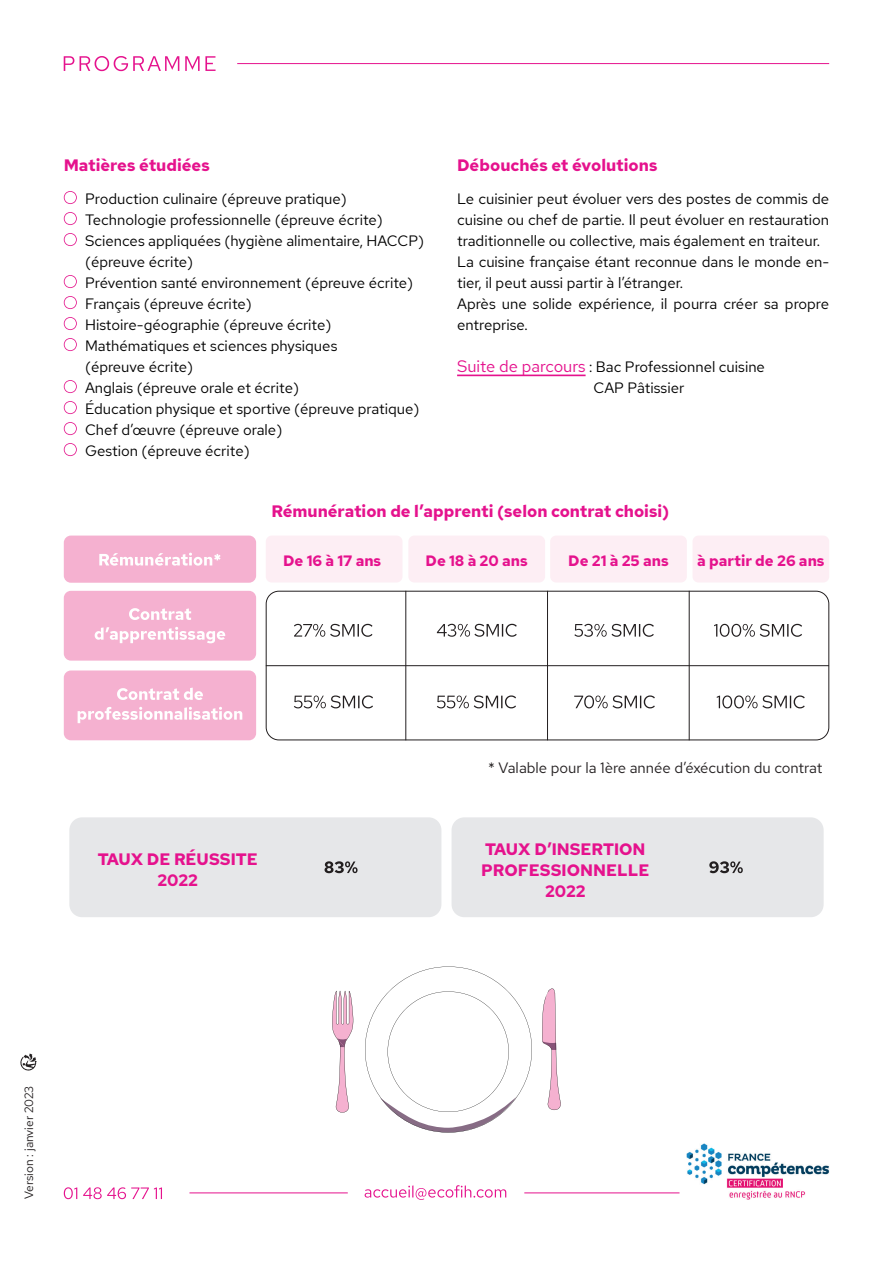
<style>
.page{position:relative;width:893px;height:1263px;background:#fff}
.page>*{position:absolute;margin:0;border:0;box-sizing:border-box;transform-origin:0 0}
.t1{font:700 16.5px/21px "Red Hat Text";color:#e5128d;text-align:center}
.t2{font:15px/21px "Red Hat Text";color:#000001}
.t3{font:700 15px "Red Hat Text";color:#e5128d}
.t4{font:15px "Red Hat Text";color:#231f20}
.t5{font:12px "Red Hat Text";color:#231f20}
.s1{font-size:16.5px;color:#e5128d}
</style>
<div class="page">
<svg style="left:64px;top:191px;width:13px;height:13px"></svg>
<svg style="left:64px;top:212px;width:13px;height:13px"></svg>
<svg style="left:64px;top:233px;width:13px;height:13px"></svg>
<svg style="left:64px;top:275px;width:13px;height:13px"></svg>
<svg style="left:64px;top:296px;width:13px;height:13px"></svg>
<svg style="left:64px;top:317px;width:13px;height:13px"></svg>
<svg style="left:64px;top:338px;width:13px;height:13px"></svg>
<svg style="left:64px;top:380px;width:13px;height:13px"></svg>
<svg style="left:64px;top:401px;width:13px;height:13px"></svg>
<svg style="left:64px;top:422px;width:13px;height:13px"></svg>
<svg style="left:64px;top:443px;width:13px;height:13px"></svg>
<hr style="left:457px;top:375px;width:129px;height:1px;background:#e5128d">
<div style="left:69px;top:817px;width:372px;height:100px;background:#e6e7e9;border-radius:13px"></div>
<div style="left:452px;top:817px;width:372px;height:100px;background:#e6e7e9;border-radius:13px"></div>
<svg style="left:325px;top:861px;width:33px;height:12px"></svg>
<svg style="left:709px;top:861px;width:34px;height:12px"></svg>
<svg style="left:64px;top:56px;width:152px;height:15px"></svg>
<hr style="left:237px;top:63px;width:592px;height:1px;background:#e5128d">
<div style="left:266px;top:591px;width:563px;height:149px;border:1px solid #231f20;border-radius:13px"></div>
<svg style="left:294px;top:695px;width:79px;height:13px"></svg>
<svg style="left:437px;top:695px;width:79px;height:13px"></svg>
<svg style="left:574px;top:695px;width:81px;height:13px"></svg>
<svg style="left:717px;top:695px;width:88px;height:13px"></svg>
<div style="left:64px;top:536px;width:192px;height:47px;background:#f5b1d0;border-radius:7px"></div>
<div style="left:64px;top:591px;width:192px;height:70px;background:#f5b1d0;border-radius:7px"></div>
<div style="left:64px;top:670px;width:192px;height:70px;background:#f5b1d0;border-radius:7px"></div>
<div style="left:266px;top:536px;width:136px;height:46px;background:#fdeef4;border-radius:6px"></div>
<div style="left:408px;top:536px;width:137px;height:46px;background:#fdeef4;border-radius:6px"></div>
<div style="left:550px;top:536px;width:137px;height:46px;background:#fdeef4;border-radius:6px"></div>
<div style="left:692px;top:536px;width:137px;height:46px;background:#fdeef4;border-radius:6px"></div>
<svg style="left:294px;top:624px;width:78px;height:13px"></svg>
<svg style="left:437px;top:624px;width:80px;height:13px"></svg>
<svg style="left:574px;top:624px;width:80px;height:13px"></svg>
<svg style="left:714px;top:624px;width:88px;height:13px"></svg>
<hr style="left:405px;top:591px;width:1px;height:149px;background:#231f20">
<hr style="left:547px;top:591px;width:1px;height:149px;background:#231f20">
<hr style="left:689px;top:591px;width:1px;height:149px;background:#231f20">
<hr style="left:266px;top:665px;width:563px;height:1px;background:#231f20">
<svg style="left:78px;top:707px;width:164px;height:16px"></svg>
<svg style="left:117px;top:688px;width:86px;height:12px"></svg>
<svg style="left:95px;top:627px;width:130px;height:16px"></svg>
<svg style="left:129px;top:608px;width:62px;height:12px"></svg>
<svg style="left:99px;top:553px;width:122px;height:13px"></svg>
<svg style="left:64px;top:1187px;width:98px;height:12px"></svg>
<svg style="left:365px;top:1185px;width:141px;height:15px"></svg>
<img style="left:687px;top:1143px;width:142px;height:56px">
<hr style="left:189px;top:1192px;width:159px;height:1px;background:#e5128d">
<hr style="left:524px;top:1192px;width:155px;height:1px;background:#e5128d">
<svg style="left:542px;top:988px;width:19px;height:122px"></svg>
<svg style="left:332px;top:990px;width:21px;height:122px"></svg>
<svg style="left:365px;top:966px;width:167px;height:166px"></svg>
<svg style="left:20px;top:1053px;width:17px;height:18px"></svg>
<p class="t1" style="left:64px;top:155px;width:148px">Matières étudiées</p>
<p class="t1" style="left:457px;top:155px;width:202px">Débouchés et évolutions</p>
<p class="t2" style="left:85px;top:188px;width:341px">Production culinaire (épreuve pratique)<br>Technologie professionnelle (épreuve écrite)<br>Sciences appliquées (hygiène alimentaire, HACCP) (épreuve écrite)<br>Prévention santé environnement (épreuve écrite)<br>Français (épreuve écrite)<br>Histoire-géographie (épreuve écrite)<br>Mathématiques et sciences physiques<br>(épreuve écrite)<br>Anglais (épreuve orale et écrite)<br>Éducation physique et sportive (épreuve pratique)<br>Chef d’œuvre (épreuve orale)<br>Gestion (épreuve écrite)</p>
<p class="t2" style="left:457px;top:188px;width:374px">Le cuisinier peut évoluer vers des postes de commis de cuisine ou chef de partie. Il peut évoluer en restauration traditionnelle ou collective, mais également en traiteur.<br>La cuisine française étant reconnue dans le monde en&shy;tier, il peut aussi partir à l’étranger.<br>Après une solide expérience, il pourra créer sa propre entreprise.</p>
<p class="t2" style="left:593px;top:356px;width:173px;text-indent:-136px"><span class="s1">Suite de parcours</span> : Bac Professionnel cuisine<br>CAP Pâtissier</p>
<p class="t1" style="left:272px;top:501px;width:399px">Rémunération de l’apprenti (selon contrat choisi)</p>
<p class="t3" style="left:283px;top:550px;width:100px">De 16 à 17 ans</p>
<p class="t3" style="left:426px;top:550px;width:104px">De 18 à 20 ans</p>
<p class="t3" style="left:568px;top:550px;width:102px">De 21 à 25 ans</p>
<p class="t3" style="left:697px;top:550px;width:129px">à partir de 26 ans</p>
<p class="t4" style="left:488px;top:758px;width:336px">* Valable pour la 1ère année d’éxécution du contrat</p>
<p class="t1" style="left:98px;top:849px;width:162px">TAUX DE RÉUSSITE<br>2022</p>
<p class="t1" style="left:481px;top:838px;width:170px">TAUX D’INSERTION<br>PROFESSIONNELLE<br>2022</p>
<p class="t5" style="left:21px;top:1199px;width:115px;rotate:-90deg">Version : janvier 2023</p>
</div>
